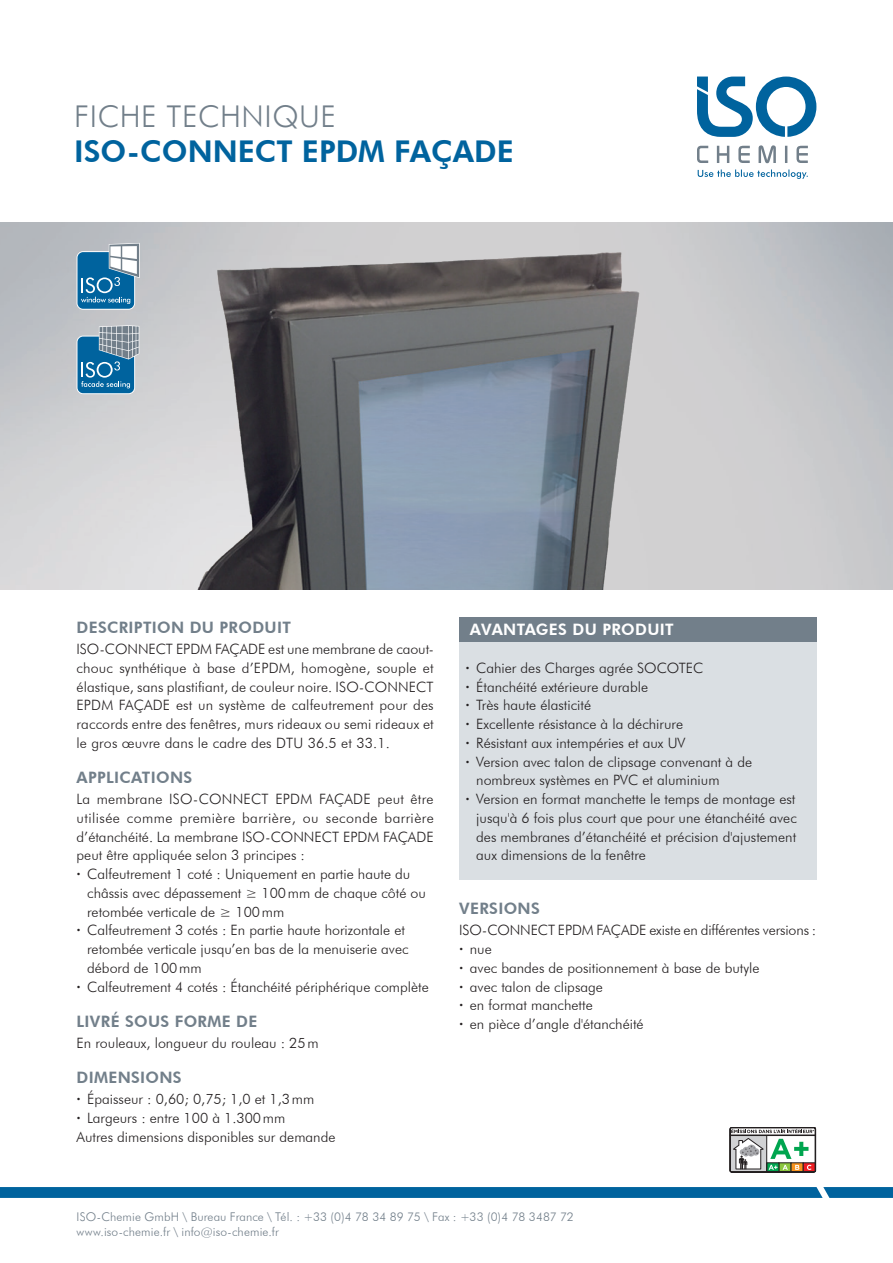
<style>
.page{position:relative;width:893px;height:1263px;background:#fff}
.page>*{position:absolute;margin:0;border:0;box-sizing:border-box;transform-origin:0 0}
.t1{font:800 30px "Futura BT";color:#00639e}
.t2{font:300 30px "Futura BT";letter-spacing:.02em;color:#727f8a}
.t3{font:800 15.75px "Futura BT";letter-spacing:.02em;color:#727f8a}
.t4{font:800 15.75px "Futura BT";letter-spacing:.02em;color:#fff}
.t5{font:300 14.25px/18.8px "Futura BT";color:#231f20}
.t6{font:300 12px/15px "Futura BT";letter-spacing:.01em;color:#727f8a}
.s1{font-weight:800}
</style>
<div class="page">
<div style="left:459px;top:617px;width:357px;height:25px;background:#727f8a"></div>
<div style="left:459px;top:642px;width:357px;height:237px;background:#dadfe3"></div>
<img style="left:156px;top:235px;width:493px;height:355px">
<svg style="left:77px;top:243px;width:63px;height:67px"></svg>
<svg style="left:77px;top:325px;width:62px;height:69px"></svg>
<svg style="left:0;top:1187px;width:893px;height:11px"></svg>
<svg style="left:730px;top:1127px;width:86px;height:45px"></svg>
<svg style="left:697px;top:145px;width:111px;height:18px"></svg>
<svg style="left:698px;top:169px;width:110px;height:10px"></svg>
<svg style="left:697px;top:77px;width:119px;height:60px"></svg>
<h1 class="t2" style="left:74px;top:98px;width:263px">FICHE TECHNIQUE</h1>
<h1 class="t1" style="left:74px;top:133px;width:441px">ISO-CONNECT EPDM FAÇADE</h1>
<p class="t3" style="left:77px;top:618px;width:216px">DESCRIPTION DU PRODUIT</p>
<p class="t5" style="left:77px;top:639px;width:359px;text-align:justify">ISO-CONNECT EPDM FAÇADE est une membrane de caout&shy;chouc synthétique à base d’EPDM, homogène, souple et élastique, sans plastifiant, de couleur noire. ISO-CONNECT EPDM FAÇADE est un système de calfeutrement pour des raccords entre des fenêtres, murs rideaux ou semi rideaux et le gros œuvre dans le cadre des DTU 36.5 et 33.1.</p>
<p class="t3" style="left:77px;top:768px;width:117px">APPLICATIONS</p>
<p class="t5" style="left:77px;top:789px;width:359px">La membrane ISO-CONNECT EPDM FAÇADE peut être utilisée comme première barrière, ou seconde barrière d’étanchéité. La membrane ISO-CONNECT EPDM FAÇADE peut être appliquée selon 3 principes :<br><span class="s1">·</span> Calfeutrement 1 coté : Uniquement en partie haute du</p>
<p class="t5" style="left:87px;top:883px;width:340px">châssis avec dépassement ≥ 100mm de chaque côté ou</p>
<p class="t5" style="left:87px;top:902px;width:199px">retombée verticale de ≥ 100mm</p>
<p class="t5" style="left:77px;top:921px;width:330px"><span class="s1">·</span> Calfeutrement 3 cotés : En partie haute horizontale et</p>
<p class="t5" style="left:87px;top:939px;width:323px">retombée verticale jusqu’en bas de la menuiserie avec</p>
<p class="t5" style="left:87px;top:958px;width:116px">débord de 100mm</p>
<p class="t5" style="left:77px;top:977px;width:354px"><span class="s1">·</span> Calfeutrement 4 cotés : Étanchéité périphérique complète</p>
<p class="t3" style="left:77px;top:1012px;width:182px">LIVRÉ SOUS FORME DE</p>
<p class="t5" style="left:77px;top:1033px;width:244px">En rouleaux, longueur du rouleau : 25m</p>
<p class="t3" style="left:77px;top:1068px;width:107px">DIMENSIONS</p>
<p class="t5" style="left:77px;top:1089px;width:260px"><span class="s1">·</span> Épaisseur : 0,60; 0,75; 1,0 et 1,3mm<br><span class="s1">·</span> Largeurs : entre 100 à 1.300mm<br>Autres dimensions disponibles sur demande</p>
<p class="t4" style="left:470px;top:620px;width:205px">AVANTAGES DU PRODUIT</p>
<p class="t5" style="left:466px;top:658px;width:239px"><span class="s1">·</span> Cahier des Charges agrée SOCOTEC</p>
<p class="t5" style="left:466px;top:677px;width:184px"><span class="s1">·</span> Étanchéité extérieure durable</p>
<p class="t5" style="left:466px;top:696px;width:127px"><span class="s1">·</span> Très haute élasticité</p>
<p class="t5" style="left:466px;top:714px;width:219px"><span class="s1">·</span> Excellente résistance à la déchirure</p>
<p class="t5" style="left:466px;top:733px;width:221px"><span class="s1">·</span> Résistant aux intempéries et aux UV</p>
<p class="t5" style="left:466px;top:752px;width:288px"><span class="s1">·</span> Version avec talon de clipsage convenant à de</p>
<p class="t5" style="left:476px;top:771px;width:245px">nombreux systèmes en PVC et aluminium</p>
<p class="t5" style="left:466px;top:789px;width:331px"><span class="s1">·</span> Version en format manchette le temps de montage est</p>
<p class="t5" style="left:476px;top:808px;width:322px">jusqu'à 6 fois plus court que pour une étanchéité avec</p>
<p class="t5" style="left:476px;top:827px;width:321px">des membranes d’étanchéité et précision d'ajustement</p>
<p class="t5" style="left:476px;top:846px;width:171px">aux dimensions de la fenêtre</p>
<p class="t3" style="left:459px;top:899px;width:82px">VERSIONS</p>
<p class="t5" style="left:459px;top:921px;width:359px">ISO-CONNECT EPDM FAÇADE existe en différentes versions : <span class="s1">·</span> nue<br><span class="s1">·</span> avec bandes de positionnement à base de butyle<br><span class="s1">·</span> avec talon de clipsage<br><span class="s1">·</span> en format manchette<br><span class="s1">·</span> en pièce d’angle d'étanchéité</p>
<p class="t6" style="left:77px;top:1209px;width:499px">ISO-Chemie GmbH \ Bureau France \ Tél. : +33 (0)4 78 34 89 75 \ Fax : +33 (0)4 78 3487 72 www.iso-chemie.fr \ info@iso-chemie.fr</p>
</div>
